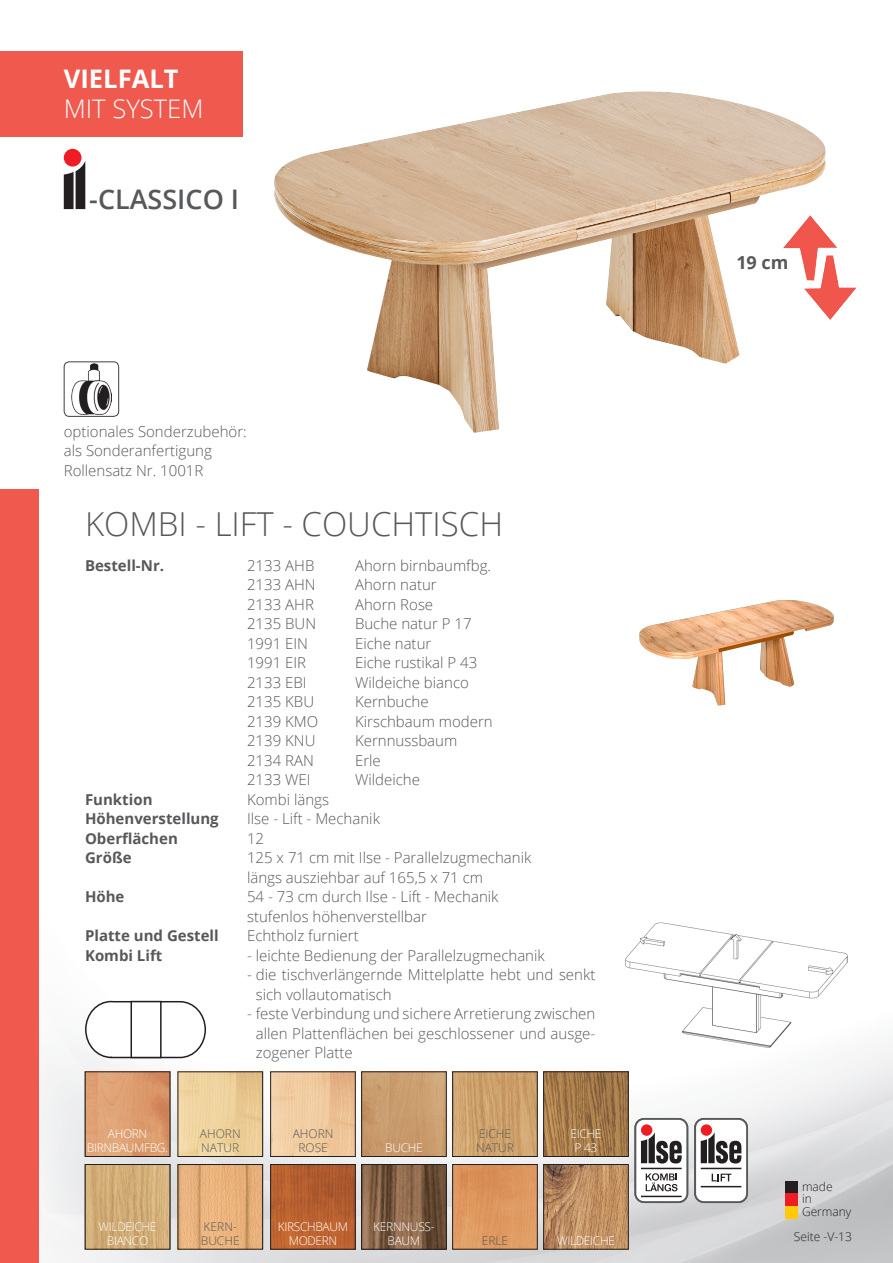
<style>
.page{position:relative;width:893px;height:1263px;background:#fff}
.page>*{position:absolute;margin:0;border:0;box-sizing:border-box;transform-origin:0 0}
.Produktseiten_Headli{font:300 33px "Open Sans";color:#57585a}
.Ilse{font:600 27px "Open Sans";color:#57585a}
.VIELFALT_MIT_SYSTEM{font:300 25.65px/30px "Open Sans";color:#fff}
.t1{font:700 18px "Open Sans";color:#57585a}
.Fließtext{font:300 15px/19.5px "Open Sans";color:#57585a}
.Fließtext-2{font:700 15px "Open Sans";color:#57585a}
.Farbbezeichnung_groß{font:300 12px "Open Sans";letter-spacing:-.03em;color:#fff}
.Farbbezeichnung_klei{font:300 12px/14.4px "Open Sans";color:#57585a}
.t2{font:300 12px/12.8px "Open Sans";color:#231f20}
.Seitenzahl_linksbünd{font:300 12px "Open Sans";color:#57585a}
.s1{font-weight:700}
</style>
<div class="page">
<img style="left:38px;top:668px;width:855px;height:595px">
<div style="left:0;top:489px;width:38px;height:774px;background:#f0594d"></div>
<div style="left:785px;top:1181px;width:13px;height:12px;background:#231f20"></div>
<div style="left:785px;top:1193px;width:13px;height:13px;background:#ee1d23"></div>
<div style="left:785px;top:1206px;width:13px;height:13px;background:#feca0a"></div>
<img style="left:274px;top:91px;width:552px;height:342px">
<img style="left:639px;top:600px;width:195px;height:106px">
<img style="left:774px;top:205px;width:83px;height:130px">
<img style="left:621px;top:911px;width:231px;height:152px">
<img style="left:87px;top:1073px;width:81px;height:82px">
<img style="left:272px;top:1073px;width:81px;height:82px">
<img style="left:180px;top:1073px;width:81px;height:82px">
<img style="left:363px;top:1073px;width:81px;height:82px">
<img style="left:454px;top:1073px;width:81px;height:82px">
<img style="left:87px;top:1166px;width:81px;height:81px">
<img style="left:180px;top:1166px;width:81px;height:81px">
<img style="left:272px;top:1166px;width:81px;height:81px">
<img style="left:363px;top:1166px;width:81px;height:81px">
<img style="left:454px;top:1166px;width:81px;height:81px">
<img style="left:545px;top:1073px;width:81px;height:82px">
<img style="left:545px;top:1166px;width:81px;height:81px">
<img style="left:72px;top:364px;width:40px;height:51px">
<div style="left:64px;top:361px;width:55px;height:56px;border:1px solid #3e3e3f;border-radius:5px"></div>
<div style="left:85px;top:1071px;width:85px;height:86px;border:1px solid #231f20"></div>
<div style="left:270px;top:1071px;width:85px;height:86px;border:1px solid #231f20"></div>
<div style="left:178px;top:1071px;width:85px;height:86px;border:1px solid #231f20"></div>
<div style="left:361px;top:1071px;width:85px;height:86px;border:1px solid #231f20"></div>
<div style="left:452px;top:1071px;width:85px;height:86px;border:1px solid #231f20"></div>
<div style="left:85px;top:1164px;width:85px;height:85px;border:1px solid #231f20"></div>
<div style="left:178px;top:1164px;width:85px;height:85px;border:1px solid #231f20"></div>
<div style="left:270px;top:1164px;width:85px;height:85px;border:1px solid #231f20"></div>
<div style="left:361px;top:1164px;width:85px;height:85px;border:1px solid #231f20"></div>
<div style="left:452px;top:1164px;width:85px;height:85px;border:1px solid #231f20"></div>
<div style="left:543px;top:1071px;width:85px;height:86px;border:1px solid #231f20"></div>
<div style="left:543px;top:1164px;width:85px;height:85px;border:1px solid #231f20"></div>
<div style="left:635px;top:1119px;width:53px;height:83px;background:#fff;border-radius:9px"></div>
<div style="left:634px;top:1118px;width:54px;height:85px;border:2px solid #57585a;border-radius:9px"></div>
<div style="left:641px;top:1124px;width:11px;height:12px;background:#ee1d23;border-radius:50%"></div>
<svg style="left:641px;top:1132px;width:41px;height:31px"></svg>
<hr style="left:641px;top:1168px;width:41px;height:1px;background:#231f20">
<hr style="left:641px;top:1196px;width:41px;height:1px;background:#231f20">
<svg style="left:646px;top:1173px;width:31px;height:18px"></svg>
<div style="left:695px;top:1119px;width:52px;height:83px;background:#fff;border-radius:9px"></div>
<div style="left:694px;top:1118px;width:54px;height:85px;border:2px solid #57585a;border-radius:9px"></div>
<div style="left:701px;top:1124px;width:11px;height:12px;background:#ee1d23;border-radius:50%"></div>
<svg style="left:701px;top:1132px;width:40px;height:31px"></svg>
<hr style="left:701px;top:1168px;width:40px;height:1px;background:#231f20">
<hr style="left:701px;top:1186px;width:40px;height:1px;background:#231f20">
<svg style="left:712px;top:1174px;width:19px;height:7px"></svg>
<svg style="left:84px;top:1000px;width:123px;height:59px"></svg>
<div style="left:131px;top:1001px;width:30px;height:56px;background:#fff"></div>
<div style="left:131px;top:1001px;width:31px;height:57px;border:2px solid #231f20"></div>
<div style="left:0;top:51px;width:242px;height:85px;background:#f0594d"></div>
<div style="left:64px;top:149px;width:18px;height:18px;background:#ee1d23;border-radius:50%"></div>
<svg style="left:64px;top:161px;width:21px;height:48px"></svg>
<p class="VIELFALT_MIT_SYSTEM" style="left:64px;top:63px;width:141px"><span class="s1">VIELFALT<br></span>MIT SYSTEM</p>
<p class="Ilse" style="left:89px;top:181px;width:151px">-CLASSICO I</p>
<p class="Fließtext" style="left:64px;top:421px;width:185px">optionales Sonderzubehör:</p>
<p class="Fließtext" style="left:64px;top:441px;width:150px">als Sonderanfertigung<br>Rollensatz Nr. 1001R</p>
<p class="Produktseiten_Headli" style="left:85px;top:501px;width:420px">KOMBI - LIFT - COUCHTISCH</p>
<p class="Fließtext-2" style="left:85px;top:555px;width:81px">Bestell-Nr.</p>
<p class="Fließtext" style="left:247px;top:555px;width:69px">2133 AHB</p>
<p class="Fließtext" style="left:355px;top:555px;width:138px">Ahorn birnbaumfbg.</p>
<p class="Fließtext" style="left:247px;top:575px;width:70px">2133 AHN</p>
<p class="Fließtext" style="left:355px;top:575px;width:83px">Ahorn natur</p>
<p class="Fließtext" style="left:247px;top:594px;width:68px">2133 AHR</p>
<p class="Fließtext" style="left:355px;top:594px;width:80px">Ahorn Rose</p>
<p class="Fließtext" style="left:247px;top:614px;width:71px">2135 BUN</p>
<p class="Fließtext" style="left:355px;top:614px;width:118px">Buche natur P 17</p>
<p class="Fließtext" style="left:247px;top:633px;width:63px">1991 EIN</p>
<p class="Fließtext" style="left:355px;top:633px;width:78px">Eiche natur</p>
<p class="Fließtext" style="left:247px;top:653px;width:61px">1991 EIR</p>
<p class="Fließtext" style="left:355px;top:653px;width:124px">Eiche rustikal P 43</p>
<p class="Fließtext" style="left:247px;top:672px;width:61px">2133 EBI</p>
<p class="Fließtext" style="left:355px;top:672px;width:115px">Wildeiche bianco</p>
<p class="Fließtext" style="left:247px;top:692px;width:69px">2135 KBU</p>
<p class="Fließtext" style="left:355px;top:692px;width:75px">Kernbuche</p>
<p class="Fließtext" style="left:247px;top:711px;width:73px">2139 KMO</p>
<p class="Fließtext" style="left:355px;top:711px;width:139px">Kirschbaum modern</p>
<p class="Fließtext" style="left:247px;top:731px;width:70px">2139 KNU</p>
<p class="Fließtext" style="left:355px;top:731px;width:104px">Kernnussbaum</p>
<p class="Fließtext" style="left:247px;top:750px;width:68px">2134 RAN</p>
<p class="Fließtext" style="left:355px;top:750px;width:27px">Erle</p>
<p class="Fließtext" style="left:247px;top:770px;width:65px">2133 WEI</p>
<p class="Fließtext" style="left:355px;top:770px;width:66px">Wildeiche</p>
<p class="Fließtext-2" style="left:85px;top:789px;width:69px">Funktion</p>
<p class="Fließtext" style="left:247px;top:789px;width:83px">Kombi längs</p>
<p class="Fließtext-2" style="left:85px;top:808px;width:135px">Höhenverstellung</p>
<p class="Fließtext" style="left:247px;top:809px;width:134px">Ilse - Lift - Mechanik</p>
<p class="Fließtext-2" style="left:85px;top:828px;width:94px">Oberflächen</p>
<p class="Fließtext" style="left:247px;top:828px;width:19px">12</p>
<p class="Fließtext-2" style="left:85px;top:847px;width:48px">Größe</p>
<p class="Fließtext" style="left:247px;top:848px;width:286px">125 x 71 cm mit Ilse - Parallelzugmechanik</p>
<p class="Fließtext" style="left:247px;top:867px;width:238px">längs ausziehbar auf 165,5 x 71 cm</p>
<p class="Fließtext-2" style="left:85px;top:886px;width:41px">Höhe</p>
<p class="Fließtext" style="left:247px;top:887px;width:253px">54 - 73 cm durch Ilse - Lift - Mechanik</p>
<p class="Fließtext" style="left:247px;top:906px;width:181px">stufenlos höhenverstellbar</p>
<p class="Fließtext-2" style="left:85px;top:925px;width:135px">Platte und Gestell</p>
<p class="Fließtext" style="left:247px;top:926px;width:113px">Echtholz furniert</p>
<p class="Fließtext-2" style="left:85px;top:945px;width:79px">Kombi Lift</p>
<p class="Fließtext" style="left:247px;top:945px;width:299px">- leichte Bedienung der Parallelzugmechanik</p>
<p class="Fließtext" style="left:256px;top:965px;width:341px;text-indent:-9px">- die tischverlängernde Mittelplatte hebt und senkt sich vollautomatisch</p>
<p class="Fließtext" style="left:256px;top:1004px;width:341px;text-align:justify;text-indent:-9px">- feste Verbindung und sichere Arretierung zwischen allen Plattenflächen bei geschlossener und ausge&shy;zogener Platte</p>
<p class="Farbbezeichnung_groß" style="left:108px;top:1125px;width:41px">AHORN</p>
<p class="Farbbezeichnung_groß" style="left:87px;top:1140px;width:83px">BIRNBAUMFBG.</p>
<p class="Farbbezeichnung_groß" style="left:99px;top:1218px;width:59px">WILDEICHE</p>
<p class="Farbbezeichnung_groß" style="left:107px;top:1233px;width:43px">BIANCO</p>
<p class="Farbbezeichnung_klei" style="left:293px;top:1126px;width:42px">AHORN</p>
<p class="Farbbezeichnung_klei" style="left:298px;top:1140px;width:31px">ROSE</p>
<p class="Farbbezeichnung_klei" style="left:200px;top:1126px;width:42px">AHORN</p>
<p class="Farbbezeichnung_klei" style="left:201px;top:1140px;width:39px">NATUR</p>
<p class="Farbbezeichnung_groß" style="left:385px;top:1140px;width:39px">BUCHE</p>
<p class="Farbbezeichnung_klei" style="left:479px;top:1126px;width:34px">EICHE</p>
<p class="Farbbezeichnung_klei" style="left:476px;top:1140px;width:39px">NATUR</p>
<p class="Farbbezeichnung_klei" style="left:201px;top:1219px;width:40px">KERN-<br>BUCHE</p>
<p class="Farbbezeichnung_groß" style="left:278px;top:1218px;width:72px">KIRSCHBAUM</p>
<p class="Farbbezeichnung_groß" style="left:289px;top:1232px;width:50px">MODERN</p>
<p class="Farbbezeichnung_groß" style="left:373px;top:1218px;width:63px">KERNNUSS-</p>
<p class="Farbbezeichnung_groß" style="left:388px;top:1232px;width:34px">BAUM</p>
<p class="Farbbezeichnung_klei" style="left:482px;top:1233px;width:28px">ERLE</p>
<p class="Farbbezeichnung_groß" style="left:570px;top:1125px;width:32px">EICHE</p>
<p class="Farbbezeichnung_groß" style="left:575px;top:1140px;width:24px">P 43</p>
<p class="Farbbezeichnung_groß" style="left:557px;top:1232px;width:59px">WILDEICHE</p>
<p class="t1" style="left:736px;top:250px;width:54px">19 cm</p>
<p class="t2" style="left:802px;top:1179px;width:51px">made<br>in<br>Germany</p>
<p class="Seitenzahl_linksbünd" style="left:794px;top:1228px;width:59px">Seite -V-13</p>
</div>
